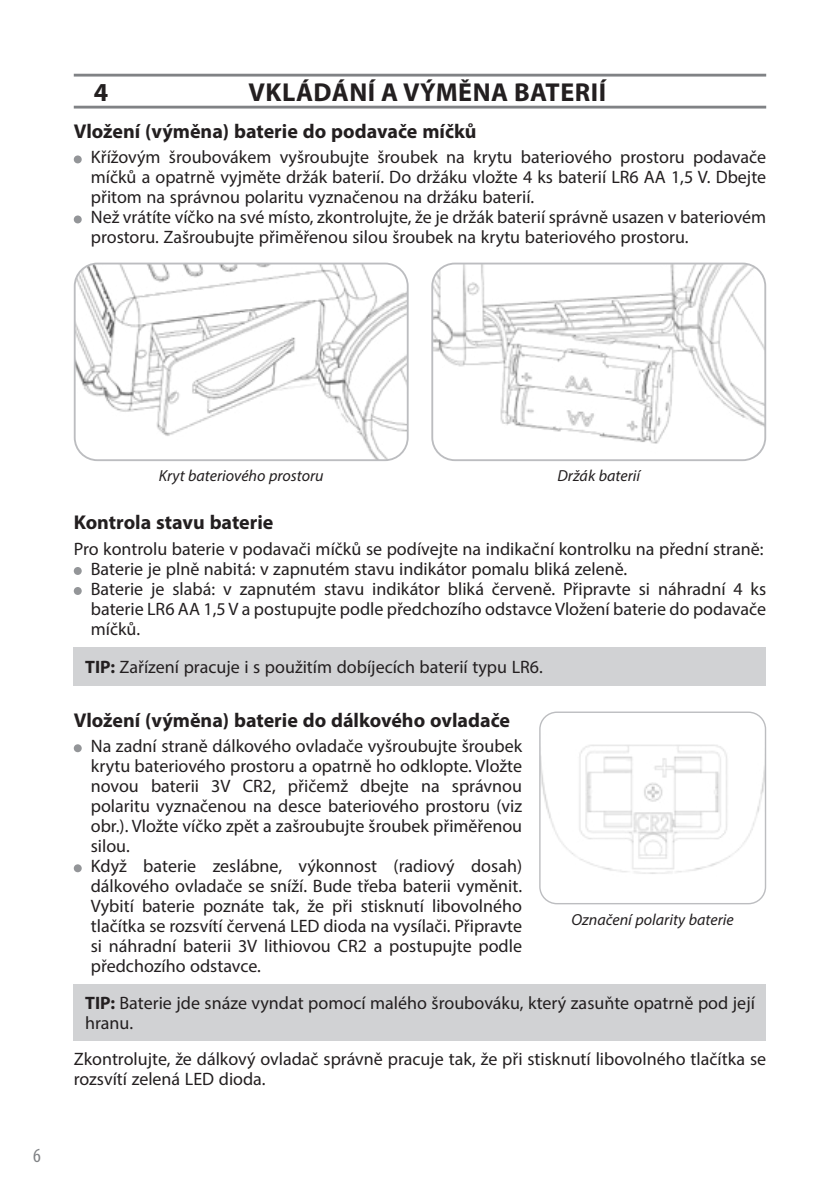
<style>
.page{position:relative;width:840px;height:1191px;background:#fff}
.page>*{position:absolute;margin:0;border:0;box-sizing:border-box;transform-origin:0 0}
.nadpis_kapitola{font:700 26px "Myriad Pro";letter-spacing:.02em;color:#231f20}
.VNT_Mezititulky{font:700 20px "Myriad Pro";color:#231f20}
.t1{font:condensed 20px "Myriad Pro";color:#808285}
.Základní_text_do_bloku_s_odrážkami{font:18px/20px "Myriad Pro";color:#231f20;text-align:justify}
.Základní_text_do_bloku{font:18px/20px "Myriad Pro";color:#231f20}
.tipy_a_upozonění{font:18px/20px "Myriad Pro";color:#231f20}
.Popisky_fotek{font:italic 16px "Myriad Pro";color:#231f20}
.s1{font-weight:700}
</style>
<div class="page">
<svg style="left:74px;top:744px;width:8px;height:8px"></svg>
<svg style="left:74px;top:864px;width:8px;height:8px"></svg>
<svg style="left:74px;top:155px;width:8px;height:8px"></svg>
<svg style="left:74px;top:215px;width:8px;height:8px"></svg>
<img style="left:75px;top:263px;width:332px;height:197px">
<div style="left:74px;top:263px;width:334px;height:198px;border:2px solid #bcbdc0;border-radius:23px"></div>
<img style="left:434px;top:263px;width:330px;height:197px">
<div style="left:431px;top:263px;width:334px;height:198px;border:2px solid #bcbdc0;border-radius:23px"></div>
<svg style="left:74px;top:567px;width:8px;height:8px"></svg>
<svg style="left:74px;top:587px;width:8px;height:8px"></svg>
<hr style="left:74px;top:106px;width:691px;height:3px;background:#808285">
<hr style="left:74px;top:74px;width:691px;height:3px;background:#808285">
<div style="left:74px;top:647px;width:691px;height:38px;background:#d1d2d4"></div>
<div style="left:74px;top:983px;width:691px;height:57px;background:#d1d2d4"></div>
<img style="left:541px;top:713px;width:224px;height:190px">
<div style="left:539px;top:711px;width:226px;height:193px;border:1px solid #bcbdc0;border-radius:17px"></div>
<p class="nadpis_kapitola" style="left:94px;top:75px;width:16px">4</p>
<p class="nadpis_kapitola" style="left:248px;top:75px;width:359px">VKLÁDÁNÍ A VÝMĚNA BATERIÍ</p>
<p class="VNT_Mezititulky" style="left:74px;top:118px;width:404px">Vložení (výměna) baterie do podavače míčků</p>
<p class="Základní_text_do_bloku_s_odrážkami" style="left:91px;top:147px;width:676px">Křížovým šroubovákem vyšroubujte šroubek na krytu bateriového prostoru podavače míčků a opatrně vyjměte držák baterií. Do držáku vložte 4 ks baterií LR6 AA 1,5 V. Dbejte přitom na správnou polaritu vyznačenou na držáku baterií.</p>
<p class="Základní_text_do_bloku_s_odrážkami" style="left:91px;top:207px;width:676px">Než vrátíte víčko na své místo, zkontrolujte, že je držák baterií správně usazen v bateriovém prostoru. Zašroubujte přiměřenou silou šroubek na krytu bateriového prostoru.</p>
<p class="t1" style="left:33px;top:1143px;width:9px">6</p>
<p class="Popisky_fotek" style="left:159px;top:465px;width:166px">Kryt bateriového prostoru</p>
<p class="Popisky_fotek" style="left:557px;top:465px;width:84px">Držák baterií</p>
<p class="VNT_Mezititulky" style="left:74px;top:509px;width:201px">Kontrola stavu baterie</p>
<p class="Základní_text_do_bloku" style="left:74px;top:538px;width:690px">Pro kontrolu baterie v podavači míčků se podívejte na indikační kontrolku na přední straně:</p>
<p class="Základní_text_do_bloku_s_odrážkami" style="left:91px;top:558px;width:537px">Baterie je plně nabitá: v zapnutém stavu indikátor pomalu bliká zeleně.</p>
<p class="Základní_text_do_bloku_s_odrážkami" style="left:91px;top:578px;width:676px">Baterie je slabá: v zapnutém stavu indikátor bliká červeně. Připravte si náhradní 4 ks baterie LR6 AA 1,5 V a postupujte podle předchozího odstavce Vložení baterie do podavače míčků.</p>
<p class="tipy_a_upozonění" style="left:85px;top:657px;width:459px"><span class="s1">TIP:</span> Zařízení pracuje i s použitím dobíjecích baterií typu LR6.</p>
<p class="VNT_Mezititulky" style="left:74px;top:706px;width:437px">Vložení (výměna) baterie do dálkového ovladače</p>
<p class="Základní_text_do_bloku_s_odrážkami" style="left:91px;top:736px;width:432px">Na zadní straně dálkového ovladače vyšroubujte šroubek krytu bateriového prostoru a opatrně ho odklopte. Vložte novou baterii 3V CR2, přičemž dbejte na správnou polaritu vyznačenou na desce bateriového prostoru (viz obr.). Vložte víčko zpět a zašroubujte šroubek přiměřenou silou.</p>
<p class="Základní_text_do_bloku_s_odrážkami" style="left:91px;top:856px;width:432px">Když baterie zeslábne, výkonnost (radiový dosah) dálkového ovladače se sníží. Bude třeba baterii vyměnit.<br>Vybití baterie poznáte tak, že při stisknutí libovolného tlačítka se rozsvítí červená LED dioda na vysílači. Připravte si náhradní baterii 3V lithiovou CR2 a postupujte podle předchozího odstavce.</p>
<p class="Popisky_fotek" style="left:571px;top:910px;width:164px">Označení polarity baterie</p>
<p class="tipy_a_upozonění" style="left:85px;top:992px;width:671px"><span class="s1">TIP:</span> Baterie jde snáze vyndat pomocí malého šroubováku, který zasuňte opatrně pod její hranu.</p>
<p class="Základní_text_do_bloku" style="left:74px;top:1048px;width:693px">Zkontrolujte, že dálkový ovladač správně pracuje tak, že při stisknutí libovolného tlačítka se rozsvítí zelená LED dioda.</p>
</div>
